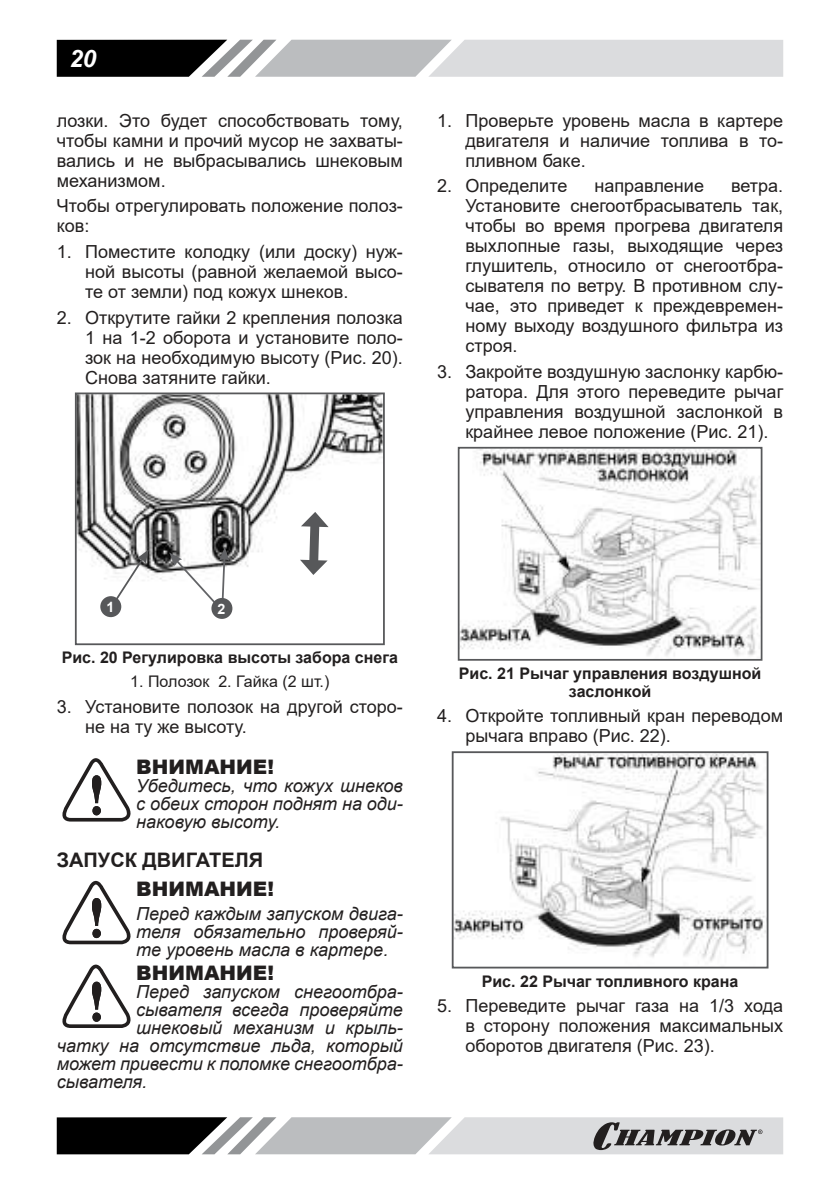
<style>
.page{position:relative;width:840px;height:1191px;background:#fff}
.page>*{position:absolute;margin:0;border:0;box-sizing:border-box;transform-origin:0 0}
.t1{font:italic 700 24px "Arial";color:#fff}
.t2{font:900 20px "Arial";color:#221f1f}
.t3{font:700 20px "Arial";color:#221f1f}
.t4{font:18px/20px "Arial";color:#221f1f;text-align:justify}
.t5{font:italic 18px/18px "Arial";color:#221f1f;text-align:justify}
.t6{font:700 16px/18px "Arial";color:#221f1f;text-align:center}
.t7{font:16px "Arial";color:#221f1f}
.t8{font:700 14.2px "Arial";color:#fff}
</style>
<div class="page">
<svg style="left:57px;top:40px;width:725px;height:37px;background:#a6a7a9"></svg>
<svg style="left:57px;top:1117px;width:725px;height:37px;background:#9b9c9d"></svg>
<img style="left:78px;top:395px;width:303px;height:224px">
<div style="left:75px;top:392px;width:309px;height:253px;border:2px solid #57585a"></div>
<svg style="left:108px;top:549px;width:41px;height:62px"></svg>
<svg style="left:169px;top:547px;width:60px;height:68px"></svg>
<div style="left:211px;top:598px;width:21px;height:21px;background:#57585a;border-radius:50%"></div>
<div style="left:100px;top:596px;width:21px;height:21px;background:#57585a;border-radius:50%"></div>
<svg style="left:300px;top:512px;width:28px;height:63px"></svg>
<svg style="left:62px;top:758px;width:69px;height:63px"></svg>
<svg style="left:62px;top:881px;width:69px;height:63px"></svg>
<svg style="left:62px;top:964px;width:69px;height:64px"></svg>
<img style="left:460px;top:450px;width:299px;height:206px">
<div style="left:457px;top:447px;width:305px;height:213px;border:2px solid #57585a"></div>
<img style="left:454px;top:754px;width:311px;height:207px">
<div style="left:451px;top:751px;width:317px;height:217px;border:2px solid #57585a"></div>
<h1 class="t1" style="left:70px;top:50px;width:28px">20</h1>
<p class="t4" style="left:57px;top:110px;width:347px">лозки. Это будет способствовать тому, чтобы камни и прочий мусор не захваты&shy;вались и не выбрасывались шнековым механизмом.</p>
<p class="t4" style="left:57px;top:196px;width:347px">Чтобы отрегулировать положение полоз&shy;ков:</p>
<p class="t4" style="left:85px;top:241px;width:319px;text-indent:-28px">1. Поместите колодку (или доску) нуж&shy;ной высоты (равной желаемой высо&shy;те от земли) под кожух шнеков.</p>
<p class="t4" style="left:85px;top:307px;width:319px;text-indent:-28px">2. Открутите гайки 2 крепления полозка 1 на 1-2 оборота и установите поло&shy;зок на необходимую высоту (Рис. 20).<br>Снова затяните гайки.</p>
<p class="t4" style="left:465px;top:110px;width:319px;text-indent:-28px">1. Проверьте уровень масла в картере двигателя и наличие топлива в то&shy;пливном баке.</p>
<p class="t4" style="left:437px;top:176px;width:132px">2. Определите</p>
<p class="t4" style="left:594px;top:176px;width:111px">направление</p>
<p class="t4" style="left:465px;top:176px;width:319px;text-indent:265px">ветра.<br>Установите снегоотбрасыватель так, чтобы во время прогрева двигателя выхлопные газы, выходящие через глушитель, относило от снегоотбра&shy;сывателя по ветру. В противном слу&shy;чае, это приведет к преждевремен&shy;ному выходу воздушного фильтра из строя.</p>
<p class="t4" style="left:465px;top:361px;width:319px;text-indent:-28px">3. Закройте воздушную заслонку карбю&shy;ратора. Для этого переведите рычаг управления воздушной заслонкой в крайнее левое положение (Рис. 21).</p>
<p class="t8" style="left:106px;top:602px;width:9px">1</p>
<p class="t8" style="left:217px;top:603px;width:9px">2</p>
<p class="t6" style="left:62px;top:648px;width:337px">Рис. 20 Регулировка высоты забора снега</p>
<p class="t7" style="left:130px;top:670px;width:200px">1. Полозок 2. Гайка (2 шт.)</p>
<p class="t4" style="left:85px;top:696px;width:319px;text-indent:-28px">3. Установите полозок на другой сторо&shy;не на ту же высоту.</p>
<p class="t2" style="left:136px;top:752px;width:139px">ВНИМАНИЕ!</p>
<p class="t5" style="left:136px;top:776px;width:268px">Убедитесь, что кожух шнеков с обеих сторон поднят на оди&shy;наковую высоту.</p>
<p class="t3" style="left:57px;top:845px;width:208px">ЗАПУСК ДВИГАТЕЛЯ</p>
<p class="t2" style="left:136px;top:874px;width:139px">ВНИМАНИЕ!</p>
<p class="t5" style="left:136px;top:905px;width:268px">Перед каждым запуском двига&shy;теля обязательно проверяй&shy;те уровень масла в картере.</p>
<p class="t2" style="left:136px;top:958px;width:139px">ВНИМАНИЕ!</p>
<p class="t5" style="left:136px;top:983px;width:268px">Перед запуском снегоотбра-</p>
<p class="t5" style="left:136px;top:1001px;width:268px">сывателя всегда проверяйте</p>
<p class="t5" style="left:136px;top:1019px;width:268px">шнековый механизм и крыль-</p>
<p class="t5" style="left:57px;top:1037px;width:347px">чатку на отсутствие льда, который</p>
<p class="t5" style="left:57px;top:1055px;width:347px">может привести к поломке снегоотбра-</p>
<p class="t5" style="left:57px;top:1073px;width:92px">сывателя.</p>
<p class="t6" style="left:458px;top:664px;width:304px">Рис. 21 Рычаг управления воздушной заслонкой</p>
<p class="t4" style="left:465px;top:706px;width:319px;text-indent:-28px">4. Откройте топливный кран переводом рычага вправо (Рис. 22).</p>
<p class="t6" style="left:481px;top:972px;width:258px">Рис. 22 Рычаг топливного крана</p>
<p class="t4" style="left:465px;top:995px;width:319px;text-indent:-28px">5. Переведите рычаг газа на 1/3 хода в сторону положения максимальных оборотов двигателя (Рис. 23).</p>
</div>
